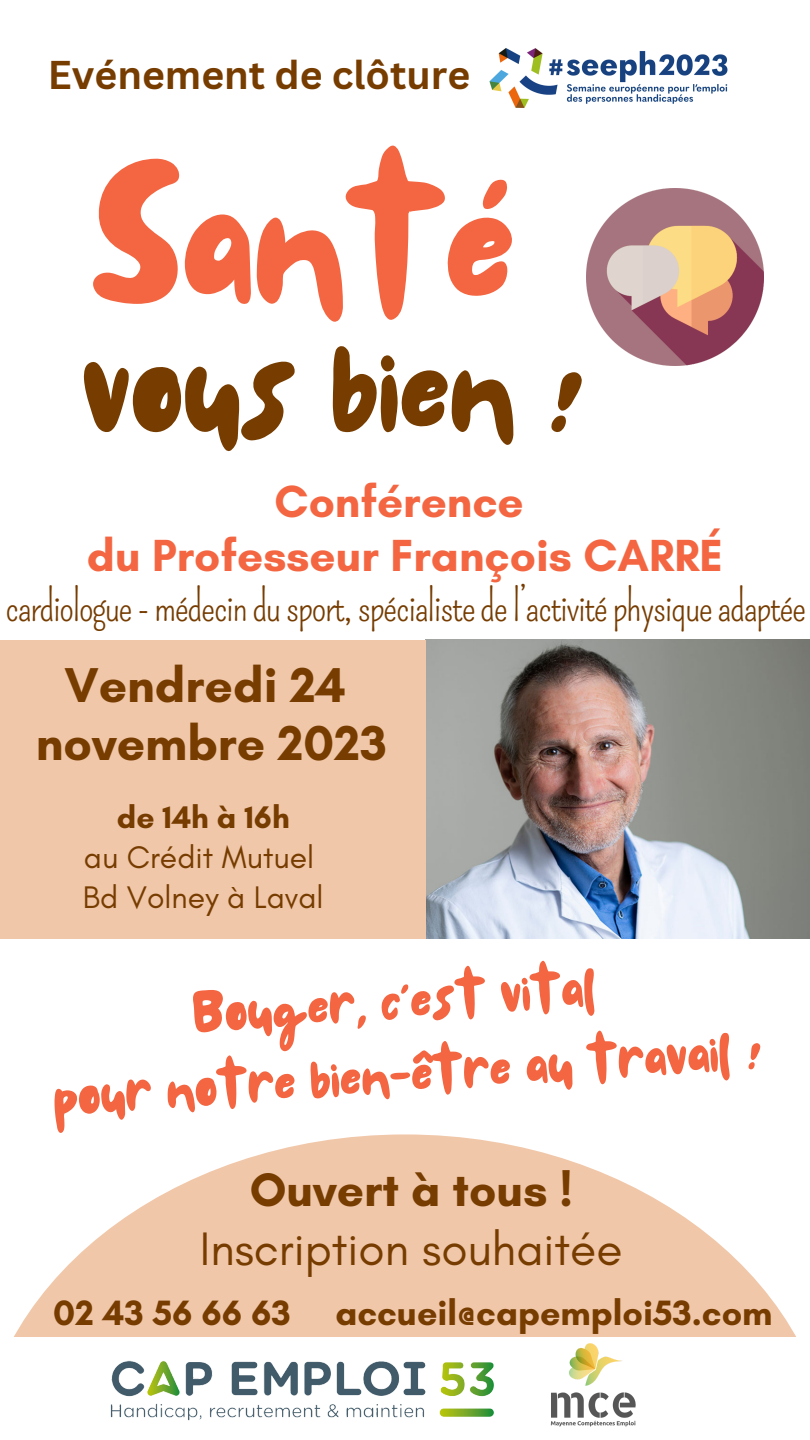
<style>
.page{position:relative;width:810px;height:1440px;background:#fff}
.page>*{position:absolute;margin:0;border:0;box-sizing:border-box;transform-origin:0 0}
.t1{font:190.3px "NF Lepetitcochon Regular";color:#f36641}
.t2{font:136.2px "NF Lepetitcochon Regular";color:#763c00}
.t3{font:58.7px "NF Lepetitcochon Regular";color:#f36641}
.t4{font:700 49.8px "Glacial Indifference";color:#763c00}
.t5{font:47.8px "Glacial Indifference";color:#763c00}
.t6{font:700 47.8px "Glacial Indifference";color:#763c00}
.t7{font:700 45.8px "Glacial Indifference";color:#f36641}
.t8{font:41.8px "Pompiere";letter-spacing:-.035em;color:#763c00}
.t9{font:700 39.1px "Canva Sans";color:#763c00}
.t10{font:700 35.8px "Glacial Indifference";color:#763c00}
.t11{font:31.8px "Glacial Indifference";color:#763c00}
.t12{font:700 31.8px "Glacial Indifference";color:#763c00}
</style>
<div class="page">
<svg style="left:14px;top:1134px;width:782px;height:203px;fill:#f1c7a9"></svg>
<img style="left:110px;top:1360px;width:351px;height:61px">
<img style="left:489px;top:48px;width:239px;height:60px">
<img style="left:426px;top:640px;width:384px;height:298px">
<div style="left:0;top:640px;width:426px;height:298px;background:#f1c7a9"></div>
<img style="left:586px;top:189px;width:177px;height:177px">
<img style="left:461px;top:1292px;width:264px;height:135px">
<p class="t9" style="left:48px;top:47px;width:424px">Evénement de clôture</p>
<p class="t1" style="left:90px;top:108px;width:426px">Santé</p>
<p class="t2" style="left:82px;top:292px;width:503px">vous bien !</p>
<p class="t7" style="left:275px;top:473px;width:251px">Conférence</p>
<p class="t7" style="left:87px;top:527px;width:638px">du Professeur François CARRÉ</p>
<p class="t8" style="left:5px;top:582px;width:803px">cardiologue-médecindusport,spécialistedel’activitéphysiqueadaptée</p>
<p class="t4" style="left:64px;top:655px;width:283px">Vendredi 24</p>
<p class="t4" style="left:36px;top:713px;width:353px">novembre 2023</p>
<p class="t12" style="left:117px;top:798px;width:174px">de 14h à 16h</p>
<p class="t11" style="left:84px;top:838px;width:232px">au Crédit Mutuel</p>
<p class="t11" style="left:83px;top:878px;width:242px">Bd Volney à Laval</p>
<p class="t3" style="left:190px;top:973px;width:406px;rotate:-4deg">Bouger, c'est vital</p>
<p class="t3" style="left:50px;top:1057px;width:711px;rotate:-4deg">pour notre bien-être au travail !</p>
<p class="t6" style="left:250px;top:1161px;width:325px">Ouvert à tous !</p>
<p class="t5" style="left:200px;top:1219px;width:424px">Inscription souhaitée</p>
<p class="t10" style="left:53px;top:1291px;width:721px">02 43 56 66 63 accueil@capemploi53.com</p>
</div>
